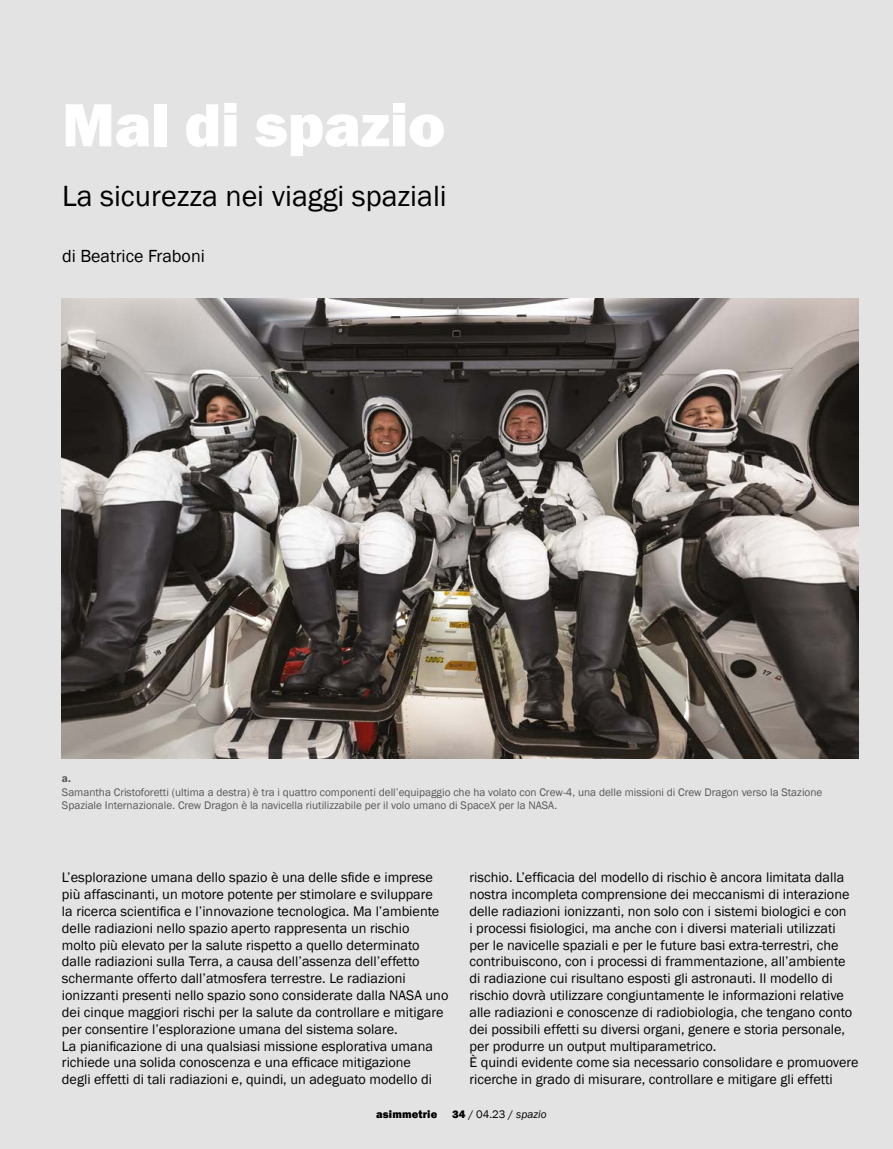
<style>
.page{position:relative;width:893px;height:1149px;background:#fff}
.page>*{position:absolute;margin:0;border:0;box-sizing:border-box;transform-origin:0 0}
.t1{font:800 63px "Franklin Gothic";letter-spacing:-.005em;color:#fff}
.t2{font:30px "Franklin Gothic";color:#000}
.t3{font:18px "Franklin Gothic";color:#000}
.t4{font:14.25px/16.8px "Franklin Gothic";color:#000}
.t5{font:11.25px/13.5px "Franklin Gothic";color:#575756}
.t6{font:11.25px "Franklin Gothic";color:#000}
.t7{font:800 11.25px "Franklin Gothic";letter-spacing:.01em;color:#000}
.t8{font:600 11.25px "Franklin Gothic";color:#575756}
.s1{font-weight:800}
.s2{font-style:italic}
</style>
<div class="page">
<div style="left:0;top:0;width:893px;height:1148px;background:#e3e3e3"></div>
<img style="left:62px;top:298px;width:797px;height:460px">
<h1 class="t1" style="left:62px;top:84px;width:385px">Mal di spazio</h1>
<h2 class="t2" style="left:62px;top:178px;width:386px">La sicurezza nei viaggi spaziali</h2>
<p class="t3" style="left:62px;top:244px;width:144px">di Beatrice Fraboni</p>
<p class="t8" style="left:62px;top:771px;width:10px">a.</p>
<p class="t5" style="left:62px;top:785px;width:762px">Samantha Cristoforetti (ultima a destra) è tra i quattro componenti dell’equipaggio che ha volato con Crew-4, una delle missioni di Crew Dragon verso la Stazione<br>Spaziale Internazionale. Crew Dragon è la navicella riutilizzabile per il volo umano di SpaceX per la NASA.</p>
<p class="t4" style="left:62px;top:869px;width:388px">L’esplorazione umana dello spazio è una delle sfide e imprese più affascinanti, un motore potente per stimolare e sviluppare<br>la ricerca scientifica e l’innovazione tecnologica. Ma l’ambiente delle radiazioni nello spazio aperto rappresenta un rischio<br>molto più elevato per la salute rispetto a quello determinato dalle radiazioni sulla Terra, a causa dell’assenza dell’effetto schermante offerto dall’atmosfera terrestre. Le radiazioni ionizzanti presenti nello spazio sono considerate dalla NASA uno dei cinque maggiori rischi per la salute da controllare e mitigare per consentire l’esplorazione umana del sistema solare.<br>La pianificazione di una qualsiasi missione esplorativa umana richiede una solida conoscenza e una efficace mitigazione<br>degli effetti di tali radiazioni e, quindi, un adeguato modello di</p>
<p class="t4" style="left:469px;top:869px;width:391px">rischio. L’efficacia del modello di rischio è ancora limitata dalla nostra incompleta comprensione dei meccanismi di interazione delle radiazioni ionizzanti, non solo con i sistemi biologici e con<br>i processi fisiologici, ma anche con i diversi materiali utilizzati per le navicelle spaziali e per le future basi extra-terrestri, che contribuiscono, con i processi di frammentazione, all’ambiente di radiazione cui risultano esposti gli astronauti. Il modello di rischio dovrà utilizzare congiuntamente le informazioni relative alle radiazioni e conoscenze di radiobiologia, che tengano conto dei possibili effetti su diversi organi, genere e storia personale, per produrre un output multiparametrico.<br>È quindi evidente come sia necessario consolidare e promuovere ricerche in grado di misurare, controllare e mitigare gli effetti</p>
<p class="t7" style="left:376px;top:1106px;width:63px">asimmetrie</p>
<p class="t6" style="left:452px;top:1106px;width:96px"><span class="s1">34</span> / 04.23 / <span class="s2">spazio</span></p>
</div>
